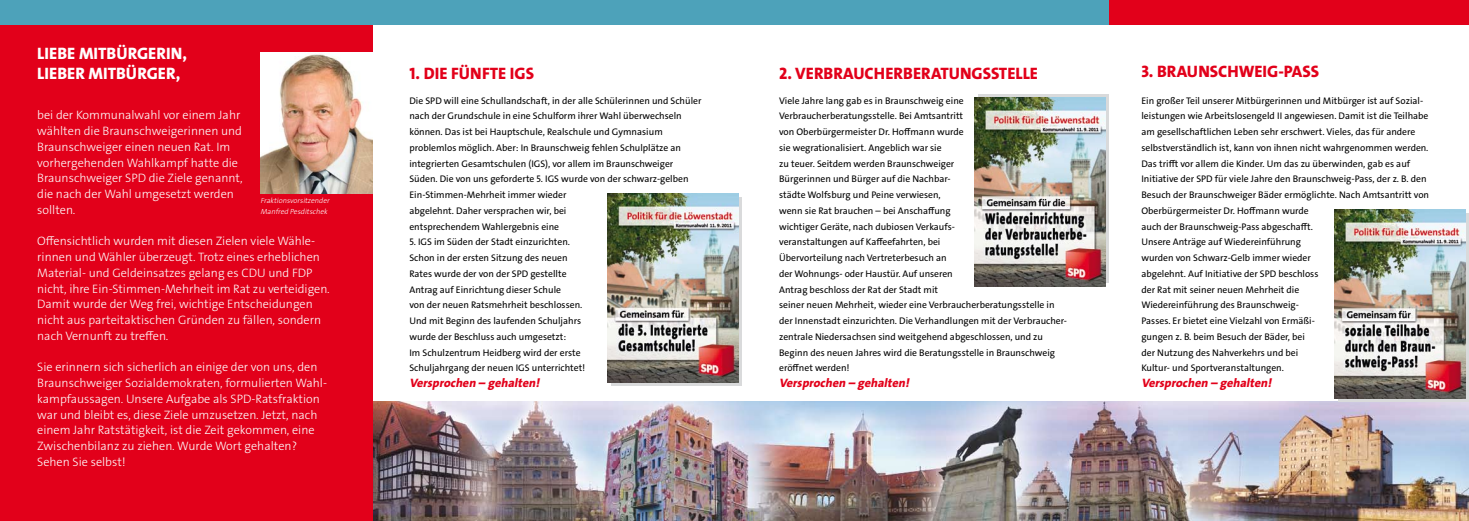
<style>
.page{position:relative;width:1469px;height:521px;background:#fff}
.page>*{position:absolute;margin:0;border:0;box-sizing:border-box;transform-origin:0 0}
.t1{font:16.62px "The Sans LP8 Ex Bld";color:#e2001a}
.t2{font:16.62px/19.9px "The Sans LP8 Ex Bld";color:#fff}
.t3{font:12.25px/15.8px "The Sans LP3 Lig";color:#fff}
.t4{font:italic 12.25px "The Sans LP8 Ex Bld";color:#e2001a}
.t5{font:9.62px/15.8px "The Sans LP5 Plain";color:#000}
.t6{font:italic 7.44px/10.5px "The Sans LP3 Lig";color:#fff}
</style>
<div class="page">
<img style="left:372px;top:402px;width:1096px;height:119px">
<div style="left:0;top:0;width:372px;height:521px;background:#e2001a"></div>
<div style="left:0;top:0;width:372px;height:25px;background:#4da2ba"></div>
<img style="left:260px;top:52px;width:112px;height:141px">
<div style="left:372px;top:0;width:370px;height:25px;background:#4da2ba"></div>
<div style="left:611px;top:197px;width:131px;height:189px;background:linear-gradient(to right,#d9dadb,#d9dadb)"></div>
<img style="left:607px;top:194px;width:131px;height:188px">
<div style="left:742px;top:0;width:367px;height:25px;background:#4da2ba"></div>
<div style="left:978px;top:94px;width:131px;height:189px;background:linear-gradient(to right,#d9dadb,#d9dadb)"></div>
<img style="left:974px;top:98px;width:131px;height:188px">
<div style="left:1109px;top:0;width:359px;height:25px;background:#e2001a"></div>
<div style="left:1338px;top:213px;width:130px;height:189px;background:linear-gradient(to right,#d9dadb,#d9dadb)"></div>
<img style="left:1334px;top:210px;width:131px;height:188px">
<h1 class="t2" style="left:37px;top:44px;width:151px">LIEBE MITBÜRGERIN,<br>LIEBER MITBÜRGER,</h1>
<p class="t3" style="left:37px;top:107px;width:207px">bei der Kommunalwahl vor einem Jahr wählten die Braunschweigerinnen und<br>Braunschweiger einen neuen Rat. Im vorhergehenden Wahlkampf hatte die<br>Braunschweiger SPD die Ziele genannt, die nach der Wahl umgesetzt werden sollten.</p>
<p class="t3" style="left:37px;top:233px;width:294px">Offensichtlich wurden mit diesen Zielen viele Wähle&shy;rinnen und Wähler überzeugt. Trotz eines erheblichen Material- und Geldeinsatzes gelang es CDU und FDP nicht, ihre Ein-Stimmen-Mehrheit im Rat zu verteidigen.<br>Damit wurde der Weg frei, wichtige Entscheidungen nicht aus parteitaktischen Gründen zu fällen, sondern nach Vernunft zu treffen.</p>
<p class="t3" style="left:37px;top:359px;width:291px">Sie erinnern sich sicherlich an einige der von uns, den Braunschweiger Sozialdemokraten, formulierten Wahl&shy;kampfaussagen. Unsere Aufgabe als SPD-Ratsfraktion war und bleibt es, diese Ziele umzusetzen. Jetzt, nach einem Jahr Ratstätigkeit, ist die Zeit gekommen, eine Zwischenbilanz zu ziehen. Wurde Wort gehalten?<br>Sehen Sie selbst!</p>
<p class="t6" style="left:260px;top:196px;width:72px">Fraktionsvorsitzender<br>Manfred Pesditschek</p>
<h1 class="t1" style="left:409px;top:63px;width:126px">1. DIE FÜNFTE IGS</h1>
<p class="t5" style="left:409px;top:93px;width:293px">Die SPD will eine Schullandschaft, in der alle Schülerinnen und Schüler nach der Grundschule in eine Schulform ihrer Wahl überwechseln können. Das ist bei Hauptschule, Realschule und Gymnasium problemlos möglich. Aber: In Braunschweig fehlen Schulplätze an integrierten Gesamtschulen (IGS), vor allem im Braunschweiger Süden. Die von uns geforderte 5. IGS wurde von der schwarz-gelben Ein-Stimmen-Mehrheit immer wieder<br>abgelehnt. Daher versprachen wir, bei<br>entsprechendem Wahlergebnis eine</p>
<p class="t5" style="left:409px;top:234px;width:177px">5. IGS im Süden der Stadt einzurichten.<br>Schon in der ersten Sitzung des neuen Rates wurde der von der SPD gestellte Antrag auf Einrichtung dieser Schule<br>von der neuen Ratsmehrheit beschlossen.<br>Und mit Beginn des laufenden Schuljahrs wurde der Beschluss auch umgesetzt:<br>Im Schulzentrum Heidberg wird der erste Schuljahrgang der neuen IGS unterrichtet!</p>
<p class="t4" style="left:409px;top:375px;width:134px">Versprochen – gehalten!</p>
<h1 class="t1" style="left:779px;top:63px;width:260px">2. VERBRAUCHERBERATUNGSSTELLE</h1>
<p class="t5" style="left:779px;top:93px;width:289px">Viele Jahre lang gab es in Braunschweig eine Verbraucherberatungsstelle. Bei Amtsantritt<br>von Oberbürgermeister Dr. Hoffmann wurde<br>sie wegrationalisiert. Angeblich war sie<br>zu teuer. Seitdem werden Braunschweiger<br>Bürgerinnen und Bürger auf die Nachbar-<br>städte Wolfsburg und Peine verwiesen,<br>wenn sie Rat brauchen – bei Anschaffung<br>wichtiger Geräte, nach dubiosen Verkaufs-<br>veranstaltungen auf Kaffeefahrten, bei<br>Übervorteilung nach Vertreterbesuch an<br>der Wohnungs- oder Haustür. Auf unseren<br>Antrag beschloss der Rat der Stadt mit<br>seiner neuen Mehrheit, wieder eine Verbraucherberatungsstelle in der Innenstadt einzurichten. Die Verhandlungen mit der Verbraucher&shy;zentrale Niedersachsen sind weitgehend abgeschlossen, und zu Beginn des neuen Jahres wird die Beratungsstelle in Braunschweig eröffnet werden!</p>
<p class="t4" style="left:779px;top:375px;width:134px">Versprochen – gehalten!</p>
<h1 class="t1" style="left:1141px;top:61px;width:179px">3. BRAUNSCHWEIG-PASS</h1>
<p class="t5" style="left:1141px;top:93px;width:289px">Ein großer Teil unserer Mitbürgerinnen und Mitbürger ist auf Sozial&shy;leistungen wie Arbeitslosengeld II angewiesen. Damit ist die Teilhabe am gesellschaftlichen Leben sehr erschwert. Vieles, das für andere selbstverständlich ist, kann von ihnen nicht wahrgenommen werden.<br>Das trifft vor allem die Kinder. Um das zu überwinden, gab es auf Initiative der SPD für viele Jahre den Braunschweig-Pass, der z. B. den Besuch der Braunschweiger Bäder ermöglichte. Nach Amtsantritt von Oberbürgermeister Dr. Hoffmann wurde<br>auch der Braunschweig-Pass abgeschafft.<br>Unsere Anträge auf Wiedereinführung<br>wurden von Schwarz-Gelb immer wieder<br>abgelehnt. Auf Initiative der SPD beschloss<br>der Rat mit seiner neuen Mehrheit die<br>Wiedereinführung des Braunschweig-<br>Passes. Er bietet eine Vielzahl von Ermäßi-<br>gungen z. B. beim Besuch der Bäder, bei<br>der Nutzung des Nahverkehrs und bei<br>Kultur- und Sportveranstaltungen.</p>
<p class="t4" style="left:1141px;top:375px;width:134px">Versprochen – gehalten!</p>
</div>
